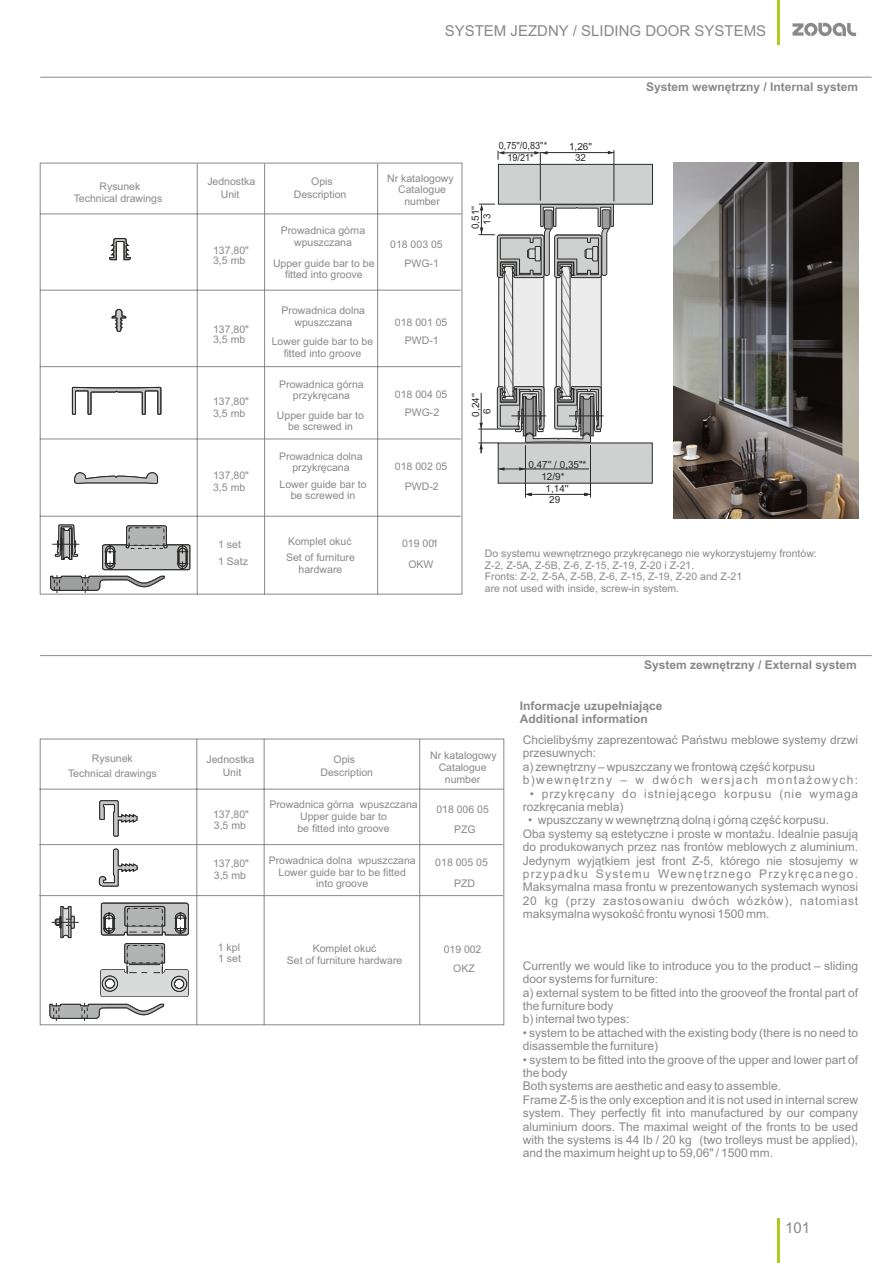
<style>
.page{position:relative;width:893px;height:1263px;background:#fff}
.page>*{position:absolute;margin:0;border:0;box-sizing:border-box;transform-origin:0 0}
.t1{font:15px "Arial";color:#898989}
.t2{font:12px/13.4px "Arial";color:#898989}
.t3{font:700 12px/13.4px "Arial";color:#898989}
.t4{font:12px/13.4px "Arial";letter-spacing:.065em;color:#898989}
.t5{font:10.5px/11.7px "Arial";color:#898989;text-align:center}
.t6{font:9.9px/11.1px "Arial";color:#2b2a29;text-align:center}
.t7{font:9.9px "Arial";color:#2b2a29;scale:.92 1}
</style>
<div class="page">
<img style="left:674px;top:162px;width:184px;height:356px">
<hr style="left:778px;top:0;width:2px;height:44px;background:#b0cb1f">
<hr style="left:778px;top:1219px;width:2px;height:44px;background:#b0cb1f">
<hr style="left:40px;top:77px;width:832px;height:1px;background:#898989">
<svg style="left:792px;top:23px;width:64px;height:13px"></svg>
<hr style="left:525px;top:445px;width:1px;height:53px;background:#2b2a29">
<svg style="left:39px;top:739px;width:465px;height:286px"></svg>
<svg style="left:49px;top:902px;width:141px;height:119px"></svg>
<svg style="left:39px;top:163px;width:423px;height:432px"></svg>
<hr style="left:40px;top:655px;width:832px;height:1px;background:#898989">
<hr style="left:590px;top:445px;width:1px;height:52px;background:#2b2a29">
<svg style="left:478px;top:151px;width:175px;height:345px"></svg>
<hr style="left:540px;top:152px;width:32px;height:1px;background:#2b2a29">
<hr style="left:614px;top:150px;width:1px;height:51px;background:#2b2a29">
<hr style="left:572px;top:152px;width:42px;height:1px;background:#2b2a29">
<p class="t1" style="left:445px;top:25px;width:323px">SYSTEM JEZDNY / SLIDING DOOR SYSTEMS</p>
<p class="t3" style="left:646px;top:81px;width:214px">System wewnętrzny / Internal system</p>
<p class="t5" style="left:207px;top:177px;width:49px">Jednostka</p>
<p class="t5" style="left:311px;top:177px;width:23px">Opis</p>
<p class="t5" style="left:387px;top:173px;width:68px">Nr katalogowy</p>
<p class="t5" style="left:100px;top:181px;width:42px">Rysunek</p>
<p class="t5" style="left:74px;top:193px;width:90px">Technical drawings</p>
<p class="t5" style="left:221px;top:190px;width:20px">Unit</p>
<p class="t5" style="left:294px;top:189px;width:54px">Description</p>
<p class="t5" style="left:398px;top:185px;width:49px">Catalogue number</p>
<p class="t5" style="left:281px;top:225px;width:86px">Prowadnica górna wpuszczana</p>
<p class="t5" style="left:213px;top:246px;width:37px">137,80"</p>
<p class="t5" style="left:213px;top:256px;width:34px">3,5 mb</p>
<p class="t5" style="left:273px;top:258px;width:103px">Upper guide bar to be fitted into groove</p>
<p class="t5" style="left:213px;top:324px;width:37px">137,80"</p>
<p class="t5" style="left:213px;top:335px;width:34px">3,5 mb</p>
<p class="t5" style="left:213px;top:396px;width:37px">137,80"</p>
<p class="t5" style="left:213px;top:408px;width:34px">3,5 mb</p>
<p class="t5" style="left:213px;top:471px;width:37px">137,80"</p>
<p class="t5" style="left:213px;top:482px;width:34px">3,5 mb</p>
<p class="t5" style="left:218px;top:540px;width:24px">1 set</p>
<p class="t5" style="left:218px;top:556px;width:31px">1 Satz</p>
<p class="t5" style="left:282px;top:306px;width:85px">Prowadnica dolna wpuszczana</p>
<p class="t5" style="left:272px;top:337px;width:103px">Lower guide bar to be fitted into groove</p>
<p class="t5" style="left:279px;top:379px;width:86px">Prowadnica górna przykręcana</p>
<p class="t5" style="left:277px;top:410px;width:88px">Upper guide bar to be screwed in</p>
<p class="t5" style="left:279px;top:451px;width:85px">Prowadnica dolna przykręcana</p>
<p class="t5" style="left:280px;top:479px;width:88px">Lower guide bar to be screwed in</p>
<p class="t5" style="left:288px;top:536px;width:65px">Komplet okuć</p>
<p class="t5" style="left:286px;top:552px;width:70px">Set of furniture hardware</p>
<p class="t5" style="left:390px;top:239px;width:54px">018 003 05</p>
<p class="t5" style="left:404px;top:259px;width:36px">PWG-1</p>
<p class="t5" style="left:395px;top:317px;width:54px">018 001 05</p>
<p class="t5" style="left:405px;top:336px;width:35px">PWD-1</p>
<p class="t5" style="left:395px;top:390px;width:54px">018 004 05</p>
<p class="t5" style="left:405px;top:407px;width:36px">PWG-2</p>
<p class="t5" style="left:395px;top:462px;width:54px">018 002 05</p>
<p class="t5" style="left:405px;top:481px;width:35px">PWD-2</p>
<p class="t5" style="left:402px;top:538px;width:38px">019 00 1</p>
<p class="t5" style="left:408px;top:559px;width:27px">OKW</p>
<p class="t7" style="left:499px;top:142px;width:54px">0,75''/0,83''*</p>
<p class="t7" style="left:507px;top:154px;width:30px">19/21*</p>
<p class="t6" style="left:471px;top:229px;width:25px;rotate:-90deg">0,51''</p>
<p class="t6" style="left:482px;top:225px;width:13px;rotate:-90deg">13</p>
<p class="t6" style="left:569px;top:142px;width:25px">1,26''<br>32</p>
<p class="t6" style="left:471px;top:417px;width:25px;rotate:-90deg">0,24''</p>
<p class="t6" style="left:482px;top:414px;width:7px;rotate:-90deg">6</p>
<p class="t6" style="left:528px;top:460px;width:59px">0,47'' / 0,35"*</p>
<p class="t6" style="left:541px;top:471px;width:25px">12/9*</p>
<p class="t6" style="left:546px;top:484px;width:25px">1,14''<br>29</p>
<p class="t5" style="left:485px;top:548px;width:334px;text-align:left">Do systemu wewnętrznego przykręcanego nie wykorzystujemy frontów:<br>Z-2, Z-5A, Z-5B, Z-6, Z-15, Z-19, Z-20 i Z-21.<br>Fronts: Z-2, Z-5A, Z-5B, Z-6, Z-15, Z-19, Z-20 and Z-21<br>are not used with inside, screw-in system.</p>
<p class="t3" style="left:644px;top:659px;width:214px">System zewnętrzny / External system</p>
<p class="t3" style="left:520px;top:700px;width:144px">Informacje uzupełniające<br>Additional information</p>
<p class="t5" style="left:92px;top:754px;width:42px">Rysunek</p>
<p class="t5" style="left:206px;top:755px;width:49px">Jednostka</p>
<p class="t5" style="left:333px;top:755px;width:23px">Opis</p>
<p class="t5" style="left:430px;top:750px;width:68px">Nr katalogowy</p>
<p class="t5" style="left:68px;top:768px;width:90px">Technical drawings</p>
<p class="t5" style="left:223px;top:768px;width:20px">Unit</p>
<p class="t5" style="left:320px;top:768px;width:54px">Description</p>
<p class="t5" style="left:439px;top:762px;width:49px">Catalogue number</p>
<p class="t5" style="left:269px;top:799px;width:150px">Prowadnica górna wpuszczana<br>Upper guide bar to<br>be fitted into groove</p>
<p class="t5" style="left:269px;top:855px;width:149px">Prowadnica dolna wpuszczana<br>Lower guide bar to be fitted<br>into groove</p>
<p class="t5" style="left:436px;top:804px;width:54px">018 006 05</p>
<p class="t5" style="left:213px;top:809px;width:37px">137,80"</p>
<p class="t5" style="left:214px;top:821px;width:34px">3,5 mb</p>
<p class="t5" style="left:454px;top:824px;width:23px">PZG</p>
<p class="t5" style="left:435px;top:857px;width:54px">018 005 05</p>
<p class="t5" style="left:213px;top:858px;width:37px">137,80"</p>
<p class="t5" style="left:214px;top:871px;width:34px">3,5 mb</p>
<p class="t5" style="left:454px;top:878px;width:23px">PZD</p>
<p class="t5" style="left:218px;top:942px;width:24px">1 kpl</p>
<p class="t5" style="left:218px;top:953px;width:24px">1 set</p>
<p class="t5" style="left:287px;top:943px;width:117px">Komplet okuć<br>Set of furniture hardware</p>
<p class="t5" style="left:444px;top:944px;width:39px">019 002</p>
<p class="t5" style="left:453px;top:963px;width:23px">OKZ</p>
<p class="t2" style="left:523px;top:734px;width:337px">Chcielibyśmy zaprezentować Państwu meblowe systemy drzwi przesuwnych:<br>a) zewnętrzny – wpuszczany we frontową część korpusu b)wewnętrzny – w dwóch wersjach montażowych:</p>
<p class="t4" style="left:523px;top:788px;width:337px;text-indent:7px">• przykręcany do istniejącego korpusu (nie wymaga rozkręcania mebla)</p>
<p class="t2" style="left:523px;top:814px;width:337px;text-indent:5px">• wpuszczany w wewnętrzną dolną i górną część korpusu.<br>Oba systemy są estetyczne i proste w montażu. Idealnie pasują do produkowanych przez nas frontów meblowych z aluminium.<br>Jedynym wyjątkiem jest front Z-5, którego nie stosujemy w przypadku Systemu Wewnętrznego Przykręcanego.<br>Maksymalna masa frontu w prezentowanych systemach wynosi 20 kg (przy zastosowaniu dwóch wózków), natomiast maksymalna wysokość frontu wynosi 1500 mm.</p>
<p class="t2" style="left:523px;top:960px;width:337px">Currently we would like to introduce you to the product – sliding door systems for furniture:<br>a) external system to be fitted into the grooveof the frontal part of the furniture body<br>b) internal two types:</p>
<p class="t2" style="left:523px;top:1027px;width:337px">• system to be attached with the existing body (there is no need to disassemble the furniture)</p>
<p class="t2" style="left:523px;top:1054px;width:337px">• system to be fitted into the groove of the upper and lower part of the body<br>Both systems are aesthetic and easy to assemble.<br>Frame Z-5 is the only exception and it is not used in internal screw system. They perfectly fit into manufactured by our company aluminium doors. The maximal weight of the fronts to be used with the systems is 44 Ib / 20 kg (two trolleys must be applied), and the maximum height up to 59,06" / 1500 mm.</p>
<p class="t1" style="left:785px;top:1222px;width:27px">101</p>
</div>
